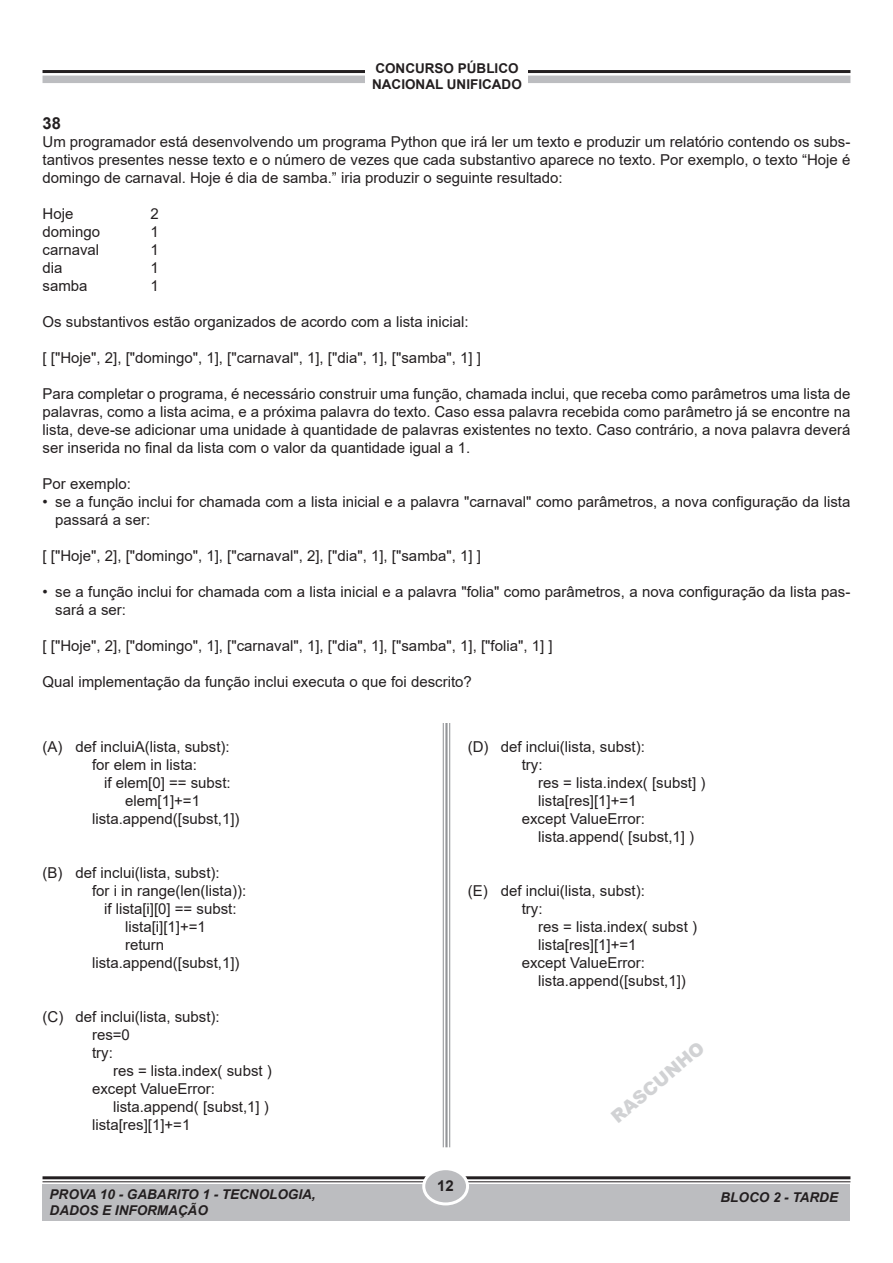
<style>
.page{position:relative;width:893px;height:1263px;background:#fff}
.page>*{position:absolute;margin:0;border:0;box-sizing:border-box;transform-origin:0 0}
.RASCUNHO_PEQUENO{font:900 18px "Arial";color:#d1d2d4}
.NÚMERO{font:700 16.5px "Arial";color:#231f20}
.TEXTO{font:15px/18px "Arial";color:#231f20;text-align:justify}
.t1{font:700 15px "Arial";color:#231f20}
.t2{font:italic 700 13.5px/16.2px "Arial";color:#231f20}
.t3{font:700 13.5px/16.5px "Arial";color:#231f20}
</style>
<div class="page">
<hr style="left:43px;top:1176px;width:807px;height:3px;background:#231f20">
<hr style="left:43px;top:1181px;width:807px;height:1px;background:#231f20">
<div style="left:43px;top:1184px;width:807px;height:36px;background:#bcbdc0"></div>
<div style="left:424px;top:1169px;width:43px;height:35px;background:#bcbdc0;border-radius:50%"></div>
<div style="left:422px;top:1167px;width:47px;height:38px;border:3px solid #fff;border-radius:50%"></div>
<hr style="left:449px;top:117px;width:1px;height:1030px;background:#939598">
<hr style="left:445px;top:117px;width:3px;height:1030px;background:#939598">
<hr style="left:443px;top:117px;width:1px;height:1030px;background:#939598">
<hr style="left:43px;top:70px;width:807px;height:3px;background:#231f20">
<div style="left:43px;top:76px;width:807px;height:7px;background:#bcbdc0"></div>
<div style="left:365px;top:43px;width:162px;height:60px;background:#fff"></div>
<div style="left:408px;top:103px;width:89px;height:620px;background:#fff"></div>
<p class="t3" style="left:372px;top:60px;width:151px">CONCURSO PÚBLICO<br>NACIONAL UNIFICADO</p>
<p class="NÚMERO" style="left:43px;top:111px;width:20px">38</p>
<p class="TEXTO" style="left:43px;top:132px;width:809px">Um programador está desenvolvendo um programa Python que irá ler um texto e produzir um relatório contendo os subs&shy;tantivos presentes nesse texto e o número de vezes que cada substantivo aparece no texto. Por exemplo, o texto “Hoje é domingo de carnaval. Hoje é dia de samba.” iria produzir o seguinte resultado:</p>
<p class="TEXTO" style="left:43px;top:204px;width:32px">Hoje</p>
<p class="TEXTO" style="left:151px;top:204px;width:10px">2</p>
<p class="TEXTO" style="left:43px;top:222px;width:59px">domingo</p>
<p class="TEXTO" style="left:151px;top:222px;width:10px">1</p>
<p class="TEXTO" style="left:43px;top:240px;width:58px">carnaval</p>
<p class="TEXTO" style="left:151px;top:240px;width:10px">1</p>
<p class="TEXTO" style="left:43px;top:258px;width:22px">dia</p>
<p class="TEXTO" style="left:151px;top:258px;width:10px">1</p>
<p class="TEXTO" style="left:43px;top:276px;width:47px">samba</p>
<p class="TEXTO" style="left:151px;top:276px;width:10px">1</p>
<p class="TEXTO" style="left:43px;top:312px;width:428px">Os substantivos estão organizados de acordo com a lista inicial:</p>
<p class="TEXTO" style="left:43px;top:348px;width:440px">[ ["Hoje", 2], ["domingo", 1], ["carnaval", 1], ["dia", 1], ["samba", 1] ]</p>
<p class="TEXTO" style="left:43px;top:384px;width:809px">Para completar o programa, é necessário construir uma função, chamada inclui, que receba como parâmetros uma lista de palavras, como a lista acima, e a próxima palavra do texto. Caso essa palavra recebida como parâmetro já se encontre na lista, deve-se adicionar uma unidade à quantidade de palavras existentes no texto. Caso contrário, a nova palavra deverá ser inserida no final da lista com o valor da quantidade igual a 1.</p>
<p class="TEXTO" style="left:43px;top:474px;width:90px">Por exemplo:</p>
<p class="TEXTO" style="left:55px;top:492px;width:797px;text-indent:-13px">• se a função inclui for chamada com a lista inicial e a palavra "carnaval" como parâmetros, a nova configuração da lista passará a ser:</p>
<p class="TEXTO" style="left:43px;top:546px;width:440px">[ ["Hoje", 2], ["domingo", 1], ["carnaval", 2], ["dia", 1], ["samba", 1] ]</p>
<p class="TEXTO" style="left:55px;top:582px;width:797px;text-indent:-13px">• se a função inclui for chamada com a lista inicial e a palavra "folia" como parâmetros, a nova configuração da lista pas&shy;sará a ser:</p>
<p class="TEXTO" style="left:43px;top:636px;width:511px">[ ["Hoje", 2], ["domingo", 1], ["carnaval", 1], ["dia", 1], ["samba", 1], ["folia", 1] ]</p>
<p class="TEXTO" style="left:43px;top:672px;width:431px">Qual implementação da função inclui executa o que foi descrito?</p>
<p class="TEXTO" style="left:43px;top:737px;width:189px">(A) def incluiA(lista, subst):</p>
<p class="TEXTO" style="left:92px;top:755px;width:107px">for elem in lista:</p>
<p class="TEXTO" style="left:104px;top:773px;width:128px">if elem[0] == subst:</p>
<p class="TEXTO" style="left:125px;top:791px;width:77px">elem[1]+=1</p>
<p class="TEXTO" style="left:92px;top:809px;width:149px">lista.append([subst,1])</p>
<p class="TEXTO" style="left:43px;top:863px;width:179px">(B) def inclui(lista, subst):</p>
<p class="TEXTO" style="left:92px;top:881px;width:156px">for i in range(len(lista)):</p>
<p class="TEXTO" style="left:104px;top:899px;width:134px">if lista[i][0] == subst:</p>
<p class="TEXTO" style="left:125px;top:917px;width:82px">lista[i][1]+=1</p>
<p class="TEXTO" style="left:125px;top:935px;width:41px">return</p>
<p class="TEXTO" style="left:92px;top:953px;width:149px">lista.append([subst,1])</p>
<p class="TEXTO" style="left:43px;top:1007px;width:179px">(C) def inclui(lista, subst):</p>
<p class="TEXTO" style="left:92px;top:1025px;width:39px">res=0</p>
<p class="TEXTO" style="left:92px;top:1043px;width:22px">try:</p>
<p class="TEXTO" style="left:113px;top:1061px;width:160px">res = lista.index( subst )</p>
<p class="TEXTO" style="left:92px;top:1079px;width:125px">except ValueError:</p>
<p class="TEXTO" style="left:113px;top:1097px;width:157px">lista.append( [subst,1] )</p>
<p class="TEXTO" style="left:92px;top:1115px;width:100px">lista[res][1]+=1</p>
<p class="TEXTO" style="left:468px;top:737px;width:179px">(D) def inclui(lista, subst):</p>
<p class="TEXTO" style="left:522px;top:755px;width:22px">try:</p>
<p class="TEXTO" style="left:538px;top:773px;width:169px">res = lista.index( [subst] )</p>
<p class="TEXTO" style="left:538px;top:791px;width:100px">lista[res][1]+=1</p>
<p class="TEXTO" style="left:522px;top:809px;width:125px">except ValueError:</p>
<p class="TEXTO" style="left:538px;top:827px;width:157px">lista.append( [subst,1] )</p>
<p class="TEXTO" style="left:468px;top:881px;width:179px">(E) def inclui(lista, subst):</p>
<p class="TEXTO" style="left:522px;top:899px;width:22px">try:</p>
<p class="TEXTO" style="left:538px;top:917px;width:160px">res = lista.index( subst )</p>
<p class="TEXTO" style="left:538px;top:935px;width:100px">lista[res][1]+=1</p>
<p class="TEXTO" style="left:522px;top:953px;width:125px">except ValueError:</p>
<p class="TEXTO" style="left:538px;top:971px;width:149px">lista.append([subst,1])</p>
<p class="RASCUNHO_PEQUENO" style="left:605px;top:1109px;width:116px;rotate:-40deg">RASCUNHO</p>
<p class="t1" style="left:437px;top:1175px;width:18px">12</p>
<p class="t2" style="left:50px;top:1187px;width:268px">PROVA 10 - GABARITO 1 - TECNOLOGIA,<br>DADOS E INFORMAÇÃO</p>
<p class="t2" style="left:720px;top:1190px;width:119px">BLOCO 2 - TARDE</p>
</div>
